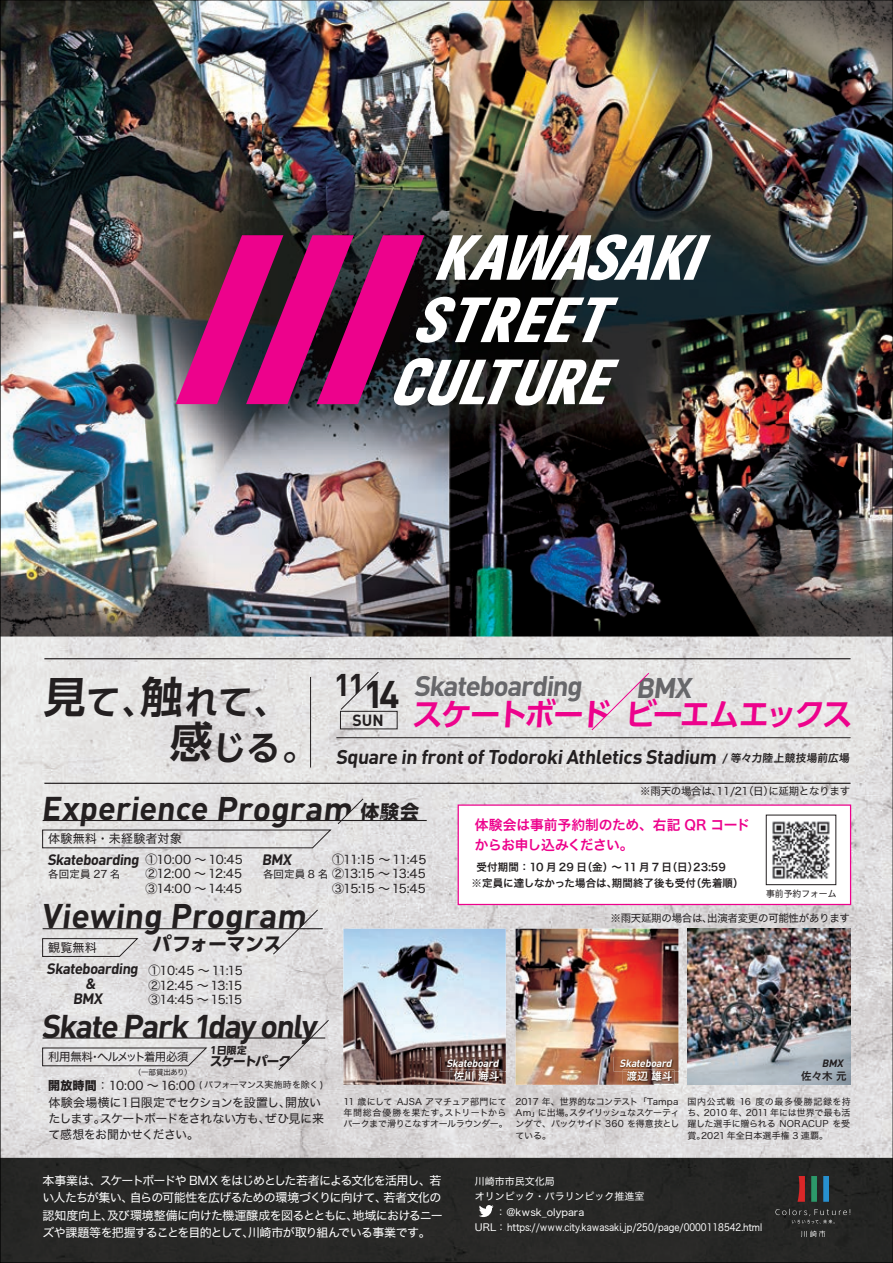
<style>
.page{position:relative;width:893px;height:1263px;background:#fff}
.page>*{position:absolute;margin:0;border:0;box-sizing:border-box;transform-origin:0 0}
.t1{font:700 34.65px/45.5px "UD Shin Go Pro De";color:#231f20}
.t2{font:700 33.75px "DIN Pro";color:#231f20}
.t3{font:700 32.55px "DIN Pro";color:#231f20}
.t4{font:700 31.2px "UD Shin Go Pro De";color:#ed028c}
.t5{font:700 31.05px "DIN Pro";color:#231f20}
.t6{font:700 28.2px "DIN Pro";color:#67676a}
.t7{font:700 27.9px "DIN Pro";color:#67676a}
.t8{font:700 19.65px "DIN Pro";color:#231f20}
.t9{font:700 18.9px "UD Shin Go Pro";color:#231f20}
.t10{font:700 15.9px "DIN Pro";color:#231f20}
.t11{font:700 14.85px "DIN Pro";color:#231f20}
.t12{font:13.8px/20px "Hiragino Kaku W6 90 msp RKSJ H";letter-spacing:-.02em;color:#ed028c}
.t13{font:700 12.75px "UD Shin Go Pro";color:#231f20}
.t14{font:12px/14.4px "Hiragino Kaku W4 90 msp RKSJ H";letter-spacing:-.05em;color:#231f20}
.t15{font:12px/17.2px "Hiragino Kaku W4 90 msp RKSJ H";letter-spacing:-.06em;color:#fff;text-align:justify}
.t16{font:12px "Hiragino Kaku W4 90 msp RKSJ H";letter-spacing:.02em;color:#231f20}
.t17{font:11.4px "Hiragino Kaku W4 90 msp RKSJ H";letter-spacing:-.05em;color:#231f20}
.t18{font:10.8px "Hiragino Kaku W6 90 msp RKSJ H";color:#231f20}
.t19{font:10.5px "Hiragino Kaku W4 90 msp RKSJ H";letter-spacing:-.03em;color:#231f20}
.t20{font:10.5px/15.5px "Hiragino Kaku W6 90 msp RKSJ H";letter-spacing:.005em;color:#231f20}
.t21{font:italic 700 10.5px "DIN Pro";color:#fff}
.t22{font:10.5px "Hiragino Kaku W6 90 msp RKSJ H";color:#fff}
.t23{font:italic 700 10.5px "DIN Pro";color:#231f20}
.t24{font:9.9px "Hiragino Kaku W4 90 msp RKSJ H";color:#fff}
.t25{font:700 9.75px "UD Shin Go Pro";color:#231f20}
.t26{font:9px/11.2px "Hiragino Kaku W4 90 msp RKSJ H";letter-spacing:-.01em;color:#231f20;text-align:justify}
.t27{font:9px/11.2px "Hiragino Kaku W4 90 msp RKSJ H";letter-spacing:-.035em;color:#231f20}
.t28{font:7.5px "Hiragino Kaku W4 90 msp RKSJ H";letter-spacing:-.025em;color:#231f20}
.s1{font-size:42.75px}
.s2{font-size:38.1px}
.s3{font-size:33.75px}
.s4{font-family:"UD Shin Go Pro";font-size:18.9px}
.s5{font-family:"Hiragino Kaku W8 90 msp RKSJ H";font-size:12px}
.s6{font-size:12px}
</style>
<div class="page">
<img style="left:2px;top:2px;width:889px;height:1259px">
<img style="left:688px;top:929px;width:162px;height:156px">
<img style="left:516px;top:929px;width:162px;height:156px">
<img style="left:343px;top:929px;width:163px;height:156px">
<div style="left:458px;top:804px;width:393px;height:101px;background:#fff;border:1px solid #ed028c"></div>
<img style="left:772px;top:821px;width:58px;height:58px">
<svg style="left:176px;top:234px;width:535px;height:171px"></svg>
<hr style="left:44px;top:658px;width:806px;height:1px;background:#231f20">
<hr style="left:336px;top:737px;width:514px;height:1px;background:#231f20">
<hr style="left:44px;top:783px;width:806px;height:1px;background:#231f20">
<svg style="left:340px;top:671px;width:40px;height:40px;background:#dbdada"></svg>
<div style="left:340px;top:711px;width:58px;height:18px;border:1px solid #231f20"></div>
<img style="left:450px;top:1071px;width:51px;height:13px">
<img style="left:454px;top:1071px;width:45px;height:10px">
<svg style="left:506px;top:1057px;width:1px;height:14px"></svg>
<img style="left:440px;top:1057px;width:66px;height:14px">
<img style="left:623px;top:1071px;width:51px;height:13px">
<img style="left:627px;top:1071px;width:45px;height:10px">
<svg style="left:678px;top:1057px;width:1px;height:14px"></svg>
<img style="left:613px;top:1057px;width:65px;height:14px">
<svg style="left:590px;top:672px;width:60px;height:59px;background:#e5dfe2"></svg>
<svg style="left:479px;top:1205px;width:15px;height:12px"></svg>
<hr style="left:43px;top:820px;width:384px;height:1px;background:#231f20">
<svg style="left:823px;top:1176px;width:6px;height:26px"></svg>
<svg style="left:797px;top:1176px;width:8px;height:26px"></svg>
<svg style="left:811px;top:1176px;width:6px;height:26px"></svg>
<svg style="left:775px;top:1209px;width:76px;height:15px"></svg>
<svg style="left:801px;top:1230px;width:24px;height:7px"></svg>
<hr style="left:43px;top:1037px;width:282px;height:1px;background:#231f20">
<div style="left:766px;top:815px;width:70px;height:70px;border:1px solid #231f20"></div>
<svg style="left:42px;top:797px;width:322px;height:52px;background:#d7d6d6"></svg>
<svg style="left:42px;top:1047px;width:167px;height:20px;background:#cdcccd"></svg>
<svg style="left:42px;top:938px;width:98px;height:20px;background:#cdcbcb"></svg>
<hr style="left:43px;top:928px;width:280px;height:1px;background:#231f20">
<svg style="left:272px;top:908px;width:47px;height:47px;background:#d7d6d7"></svg>
<svg style="left:277px;top:1019px;width:53px;height:52px;background:#d2d0d1"></svg>
<hr style="left:310px;top:677px;width:1px;height:90px;background:#231f20">
<h1 class="t1" style="left:169px;top:678px;width:152px;text-indent:-126px"><span class="s1">見</span>て、<span class="s1">触</span>れて、<span class="s1">感</span>じる。</h1>
<h3 class="t5" style="left:334px;top:664px;width:67px">11<span class="s2">14</span></h3>
<h3 class="t10" style="left:352px;top:709px;width:33px">SUN</h3>
<h3 class="t7" style="left:414px;top:667px;width:174px">Skateboarding</h3>
<h3 class="t6" style="left:636px;top:669px;width:61px">BMX</h3>
<h3 class="t4" style="left:412px;top:689px;width:446px">スケートボードビーエムエックス</h3>
<h3 class="t8" style="left:336px;top:743px;width:385px">Square in front ofTodorokiAthletics Stadium</h3>
<p class="t18" style="left:722px;top:753px;width:141px">/ 等々力陸上競技場前広場　</p>
<h3 class="t3" style="left:41px;top:786px;width:381px">Experience <span class="s3">Program</span> <span class="s4">体験会</span></h3>
<p class="t16" style="left:48px;top:832px;width:135px">体験無料・未経験者対象</p>
<p class="t19" style="left:48px;top:868px;width:73px">各回定員 27 名</p>
<p class="t19" style="left:263px;top:868px;width:67px">各回定員 8 名</p>
<p class="t14" style="left:332px;top:852px;width:96px;text-align:justify">①11:15 ～ 11:45<br>②13:15 ～13:45<br>③15:15 ～15:45</p>
<p class="t14" style="left:145px;top:853px;width:99px">①10:00 ～10:45</p>
<p class="t11" style="left:262px;top:850px;width:34px">BMX</p>
<p class="t14" style="left:145px;top:867px;width:98px">②12:00 ～12:45<br>③14:00 ～14:45</p>
<p class="t11" style="left:47px;top:850px;width:95px">Skateboarding</p>
<h2 class="t2" style="left:41px;top:893px;width:271px">Viewing Program</h2>
<p class="t14" style="left:148px;top:964px;width:96px;text-align:justify">①10:45 ～ 11:15<br>②12:45 ～13:15<br>③14:45 ～15:15</p>
<h3 class="t9" style="left:152px;top:928px;width:133px">パフォーマンス</h3>
<p class="t14" style="left:48px;top:940px;width:50px">観覧無料</p>
<p class="t11" style="left:47px;top:958px;width:95px">Skateboarding</p>
<p class="t11" style="left:85px;top:973px;width:14px">&amp;</p>
<p class="t11" style="left:73px;top:989px;width:34px">BMX</p>
<h3 class="t3" style="left:41px;top:1004px;width:277px">Skate Park 1day only</h3>
<p class="t25" style="left:208px;top:1042px;width:41px">１日限定</p>
<p class="t13" style="left:210px;top:1050px;width:84px">スケートパーク</p>
<p class="t17" style="left:48px;top:1051px;width:142px">利用無料･ヘルメット着用必須</p>
<p class="t28" style="left:134px;top:1068px;width:60px">（一部貸出あり）</p>
<p class="t26" style="left:48px;top:1079px;width:277px"><span class="s5">開放時間</span><span class="s6">：10:00 ～16:00</span> ( パフォーマンス実施時を除く )</p>
<p class="t19" style="left:640px;top:786px;width:211px">※雨天の場合は、11/21（日）に延期となります</p>
<p class="t12" style="left:475px;top:816px;width:277px">体験会は事前予約制のため、右記 QR コードからお申し込みください。</p>
<p class="t20" style="left:472px;top:860px;width:273px;text-indent:5px">受付期間：10 月 29 日（金）～11 月 7 日（日）23:59<br>※定員に達しなかった場合は、期間終了後も受付（先着順）</p>
<p class="t26" style="left:766px;top:888px;width:72px">事前予約フォーム</p>
<p class="t21" style="left:446px;top:1056px;width:56px">Skateboard</p>
<p class="t19" style="left:610px;top:913px;width:241px">※雨天延期の場合は、出演者変更の可能性があります</p>
<p class="t21" style="left:620px;top:1056px;width:56px">Skateboard</p>
<p class="t23" style="left:822px;top:1056px;width:25px">BMX</p>
<p class="t22" style="left:454px;top:1071px;width:47px">佐川 海斗</p>
<p class="t20" style="left:801px;top:1069px;width:47px">佐々木 元</p>
<p class="t22" style="left:627px;top:1071px;width:47px">渡辺 雄斗</p>
<p class="t14" style="left:49px;top:1095px;width:277px;line-height:15.8px">体験会場横に１日限定でセクションを設置し、開放いたします。スケートボードをされない方も、ぜひ見に来て感想をお聞かせください。</p>
<p class="t15" style="left:43px;top:1172px;width:402px">本事業は、スケートボードや BMX をはじめとした若者による文化を活用し、若い人たちが集い、自らの可能性を広げるための環境づくりに向けて、若者文化の認知度向上、及び環境整備に向けた機運醸成を図るとともに、地域におけるニーズや課題等を把握することを目的として、川崎市が取り組んでいる事業です。</p>
<p class="t26" style="left:688px;top:1096px;width:165px">国内公式戦 16 度の最多優勝記録を持ち、2010 年、2011 年には世界で最も活躍した選手に贈られる NORACUP を受賞。2021 年全日本選手権 3 連覇。</p>
<p class="t26" style="left:343px;top:1096px;width:166px;text-align:left">11 歳にして AJSA アマチュア部門にて年間総合優勝を果たす。ストリートからパークまで滑りこなすオールラウンダー。</p>
<p class="t27" style="left:515px;top:1096px;width:166px">2017 年、世界的なコンテスト「Tampa<br>Am」に出場。スタイリッシュなスケーティングで、バックサイド 360 を得意技としている。</p>
<p class="t24" style="left:475px;top:1176px;width:81px">川崎市市民文化局</p>
<p class="t24" style="left:475px;top:1191px;width:171px">オリンピック・パラリンピック推進室</p>
<p class="t24" style="left:496px;top:1207px;width:90px">： @kwsk_olypara</p>
<p class="t24" style="left:475px;top:1222px;width:289px">URL： https://www.city.kawasaki.jp/250/page/0000118542.html</p>
</div>
